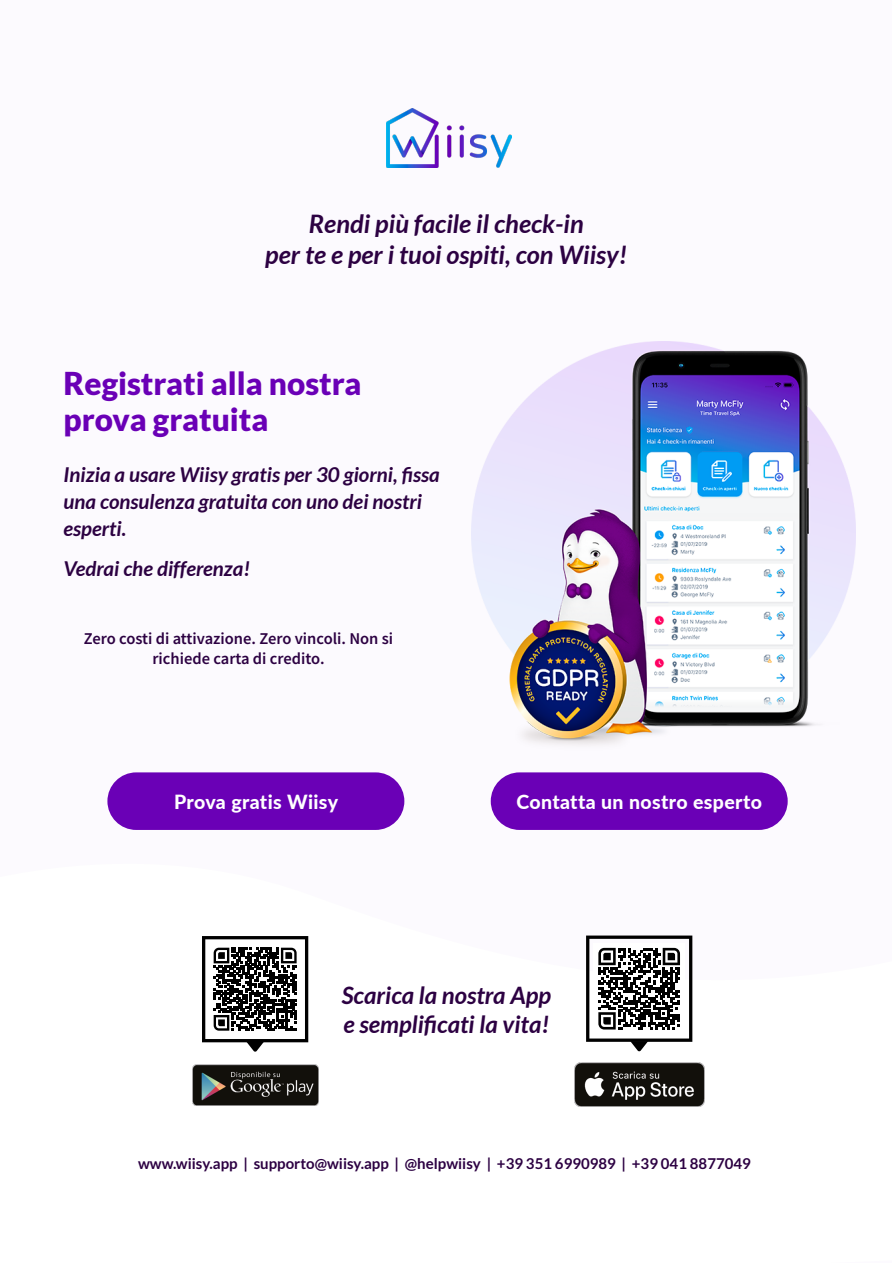
<style>
.page{position:relative;width:893px;height:1263px;background:#fff}
.page>*{position:absolute;margin:0;border:0;box-sizing:border-box;transform-origin:0 0}
.t1{font:900 31.5px/36px "Lato";color:#6a00b6}
.t2{font:italic 700 25.5px/30.6px "Lato";color:#2c0142;text-align:center}
.t3{font:italic 700 24px/28.8px "Lato";color:#2c0142}
.t4{font:italic 700 20.55px/27px "Lato";color:#2c0142}
.t5{font:800 19.5px "Lato";letter-spacing:.02em;color:#fff}
.t6{font:600 16.5px/19.8px "Source Sans Pro";color:#2c0142;text-align:center}
.t7{font:700 15px "Lato";color:#2c0142}
</style>
<div class="page">
<div style="left:1px;top:0;width:891px;height:1263px;background:#fcfafe"></div>
<img style="left:471px;top:342px;width:384px;height:403px">
<img style="left:192px;top:1064px;width:126px;height:42px">
<svg style="left:202px;top:936px;width:106px;height:116px"></svg>
<img style="left:574px;top:1063px;width:130px;height:43px">
<svg style="left:586px;top:935px;width:106px;height:116px"></svg>
<img style="left:386px;top:108px;width:125px;height:59px">
<div style="left:107px;top:772px;width:297px;height:58px;background:#6a00b6;border-radius:29px"></div>
<div style="left:491px;top:772px;width:297px;height:58px;background:#6a00b6;border-radius:29px"></div>
<p class="t2" style="left:265px;top:209px;width:364px">Rendi più facile il check-in<br>per te e per i tuoi ospiti, con Wiisy!</p>
<h1 class="t1" style="left:64px;top:365px;width:299px">Registrati alla nostra prova gratuita</h1>
<p class="t4" style="left:64px;top:462px;width:378px">Inizia a usare Wiisy gratis per 30 giorni, fissa una consulenza gratuita con uno dei nostri esperti.</p>
<p class="t4" style="left:64px;top:555px;width:188px">Vedrai che differenza!</p>
<p class="t6" style="left:84px;top:628px;width:311px">Zero costi di attivazione. Zero vincoli. Non si richiede carta di credito.</p>
<p class="t5" style="left:174px;top:787px;width:166px">Prova gratis Wiisy</p>
<p class="t5" style="left:516px;top:787px;width:247px">Contatta un nostro esperto</p>
<p class="t3" style="left:342px;top:981px;width:211px">Scarica la nostra App e semplificati la vita!</p>
<p class="t7" style="left:138px;top:1155px;width:614px">www.wiisy.app | supporto@wiisy.app | @helpwiisy | +39 351 6990989 | +39 041 8877049</p>
</div>
